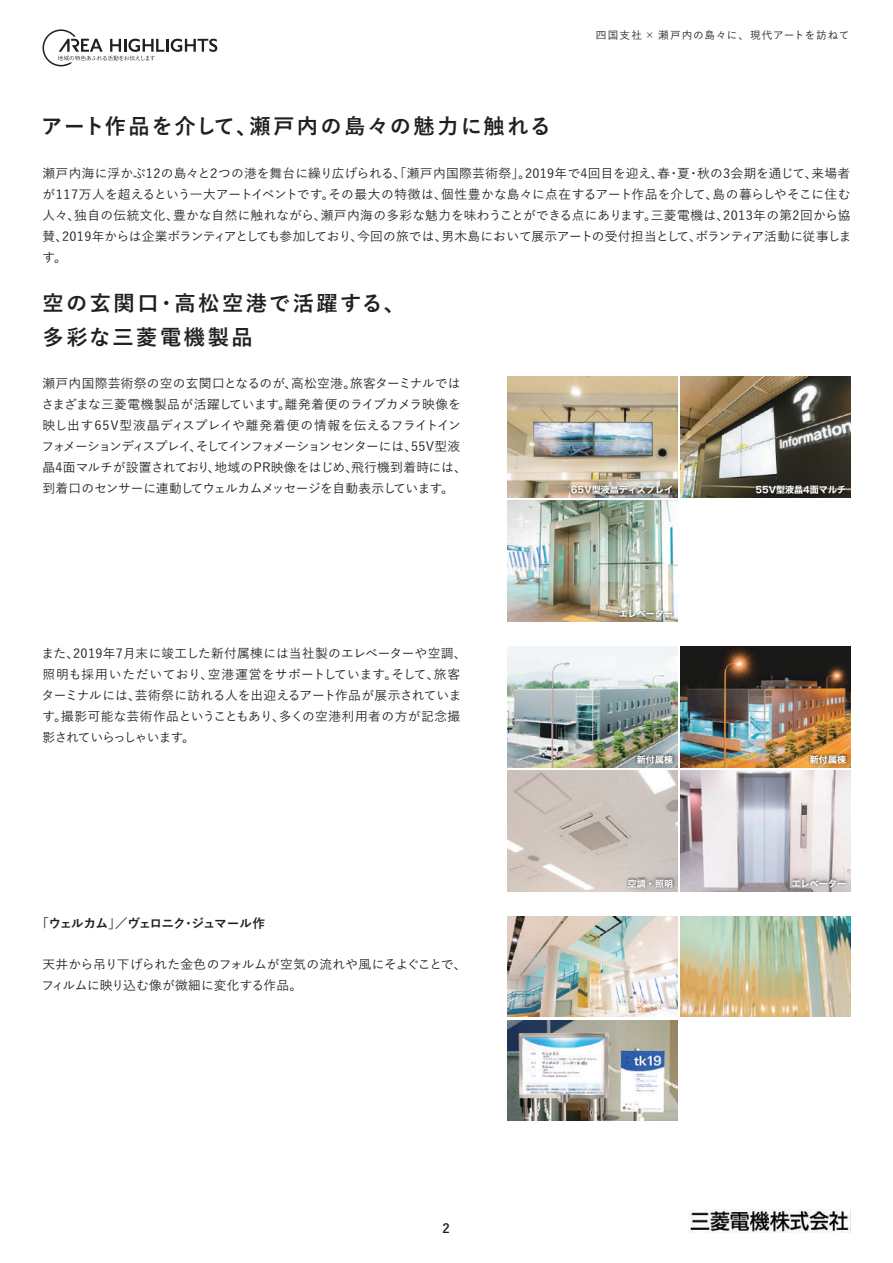
<style>
.page{position:relative;width:893px;height:1263px;background:#fff}
.page>*{position:absolute;margin:0;border:0;box-sizing:border-box;transform-origin:0 0}
.t1{font:700 21.3px/34px "Yu Go";letter-spacing:.115em;color:#231f20}
.t2{font:700 21.3px "Yu Go";letter-spacing:.09em;color:#231f20}
.t3{font:500 12.75px/21px "Yu Go";letter-spacing:-.01em;color:#231f20}
.t4{font:700 12.75px "Yu Go";letter-spacing:-.09em;color:#231f20}
.t5{font:500 10.65px "Yu Go";letter-spacing:.075em;color:#231f20}
.t6{font:9px "Hira Kaku Std W7";color:#fff}
</style>
<div class="page">
<img style="left:689px;top:1210px;width:161px;height:23px">
<svg style="left:43px;top:29px;width:174px;height:37px"></svg>
<img style="left:507px;top:377px;width:170px;height:120px">
<img style="left:680px;top:377px;width:170px;height:120px">
<img style="left:507px;top:501px;width:170px;height:120px">
<img style="left:507px;top:647px;width:170px;height:120px">
<img style="left:680px;top:647px;width:170px;height:120px">
<img style="left:507px;top:771px;width:170px;height:120px">
<img style="left:680px;top:771px;width:170px;height:120px">
<img style="left:507px;top:917px;width:170px;height:100px">
<img style="left:680px;top:917px;width:170px;height:100px">
<img style="left:507px;top:1020px;width:170px;height:100px">
<img style="left:567px;top:481px;width:110px;height:21px">
<img style="left:615px;top:605px;width:62px;height:17px">
<img style="left:633px;top:751px;width:44px;height:21px">
<img style="left:624px;top:875px;width:53px;height:17px">
<img style="left:806px;top:751px;width:44px;height:21px">
<img style="left:788px;top:875px;width:62px;height:17px">
<img style="left:751px;top:481px;width:99px;height:17px">
<h1 class="t2" style="left:41px;top:115px;width:511px">アート作品を介して、瀬戸内の島々の魅力に触れる</h1>
<p class="t5" style="left:596px;top:25px;width:255px">四国支社 × 瀬戸内の島々に、現代アートを訪ねて</p>
<p class="t3" style="left:42px;top:161px;width:810px;text-align:justify">瀬戸内海に浮かぶ12の島々と２つの港を舞台に繰り広げられる、「瀬戸内国際芸術祭」。2019年で4回目を迎え、春・夏・秋の3会期を通じて、来場者が117万人を超えるという一大アートイベントです。その最大の特徴は、個性豊かな島々に点在するアート作品を介して、島の暮らしやそこに住む人々、独自の伝統文化、豊かな自然に触れながら、瀬戸内海の多彩な魅力を味わうことができる点にあります。三菱電機は、2013年の第2回から協賛、2019年からは企業ボランティアとしても参加しており、今回の旅では、男木島において展示アートの受付担当として、ボランティア活動に従事します。</p>
<h1 class="t1" style="left:43px;top:286px;width:364px">空の玄関口・高松空港で活躍する、多彩な三菱電機製品</h1>
<p class="t3" style="left:42px;top:371px;width:427px">瀬戸内国際芸術祭の空の玄関口となるのが、高松空港。旅客ターミナルではさまざまな三菱電機製品が活躍しています。離発着便のライブカメラ映像を映し出す65V型液晶ディスプレイや離発着便の情報を伝えるフライトインフォメーションディスプレイ、そしてインフォメーションセンターには、55V型液晶4面マルチが設置されており、地域のPR映像をはじめ、飛行機到着時には、到着口のセンサーに連動してウェルカムメッセージを自動表示しています。</p>
<p class="t3" style="left:41px;top:641px;width:427px">また、2019年7月末に竣工した新付属棟には当社製のエレベーターや空調、照明も採用いただいており、空港運営をサポートしています。そして、旅客ターミナルには、芸術祭に訪れる人を出迎えるアート作品が展示されています。撮影可能な芸術作品ということもあり、多くの空港利用者の方が記念撮影されていらっしゃいます。</p>
<p class="t4" style="left:36px;top:916px;width:230px">「ウェルカム」／ヴェロニク・ジュマール作</p>
<p class="t3" style="left:42px;top:952px;width:427px">天井から吊り下げられた金色のフォルムが空気の流れや風にそよぐことで、フィルムに映り込む像が微細に変化する作品。</p>
<p class="t4" style="left:442px;top:1221px;width:9px">2</p>
<p class="t6" style="left:571px;top:483px;width:104px">65V型液晶ディスプレイ</p>
<p class="t6" style="left:755px;top:483px;width:92px">55V型液晶4面マルチ</p>
<p class="t6" style="left:619px;top:606px;width:56px">エレベーター</p>
<p class="t6" style="left:637px;top:752px;width:38px">新付属棟</p>
<p class="t6" style="left:810px;top:752px;width:38px">新付属棟</p>
<p class="t6" style="left:628px;top:876px;width:47px">空調・照明</p>
<p class="t6" style="left:792px;top:876px;width:56px">エレベーター</p>
</div>
